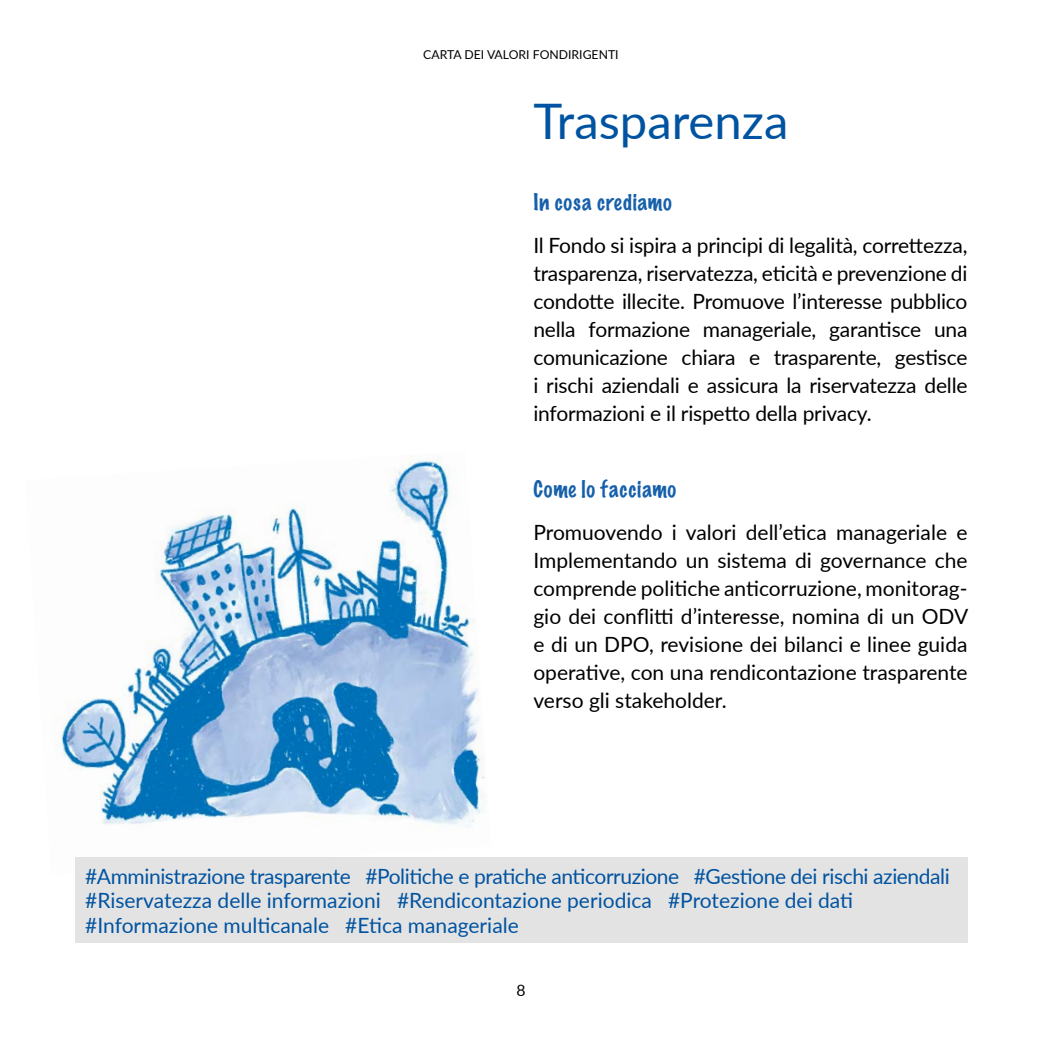
<style>
.page{position:relative;width:1042px;height:1042px;background:#fff}
.page>*{position:absolute;margin:0;border:0;box-sizing:border-box;transform-origin:0 0}
.t1{font:49px "Lato";color:#0053a1}
.t2{font:21px/28px "Lato";letter-spacing:-.01em;color:#000;text-align:justify}
.t3{font:21px/24.5px "Lato";letter-spacing:-.005em;color:#0053a1}
.t4{font:100 21px "Marker Felt";letter-spacing:.035em;color:#1760aa}
.t5{font:15.75px "Lato";color:#000}
.t6{font:12.25px "Lato";color:#000}
</style>
<div class="page">
<img style="left:61px;top:458px;width:424px;height:370px">
<div style="left:75px;top:857px;width:892px;height:86px;background:#e3e3e3"></div>
<p class="t6" style="left:423px;top:46px;width:197px">CARTA DEI VALORI FONDIRIGENTI</p>
<h1 class="t1" style="left:533px;top:86px;width:256px">Trasparenza</h1>
<p class="t4" style="left:533px;top:186px;width:140px">In cosa crediamo</p>
<p class="t2" style="left:533px;top:231px;width:436px">Il Fondo si ispira a principi di legalità, correttezza, trasparenza, riservatezza, eticità e prevenzione di condotte illecite. Promuove l’interesse pubblico nella formazione manageriale, garantisce una comunicazione chiara e trasparente, gestisce i rischi aziendali e assicura la riservatezza delle informazioni e il rispetto della privacy.</p>
<p class="t4" style="left:533px;top:472px;width:144px">Come lo facciamo</p>
<p class="t2" style="left:533px;top:517px;width:436px">Promuovendo i valori dell’etica manageriale e Implementando un sistema di governance che comprende politiche anticorruzione, monitorag&shy;gio dei conflitti d’interesse, nomina di un ODV e di un DPO, revisione dei bilanci e linee guida operative, con una rendicontazione trasparente verso gli stakeholder.</p>
<p class="t3" style="left:85px;top:863px;width:866px">#Amministrazione trasparente #Politiche e pratiche anticorruzione #Gestione dei rischi aziendali #Riservatezza delle informazioni #Rendicontazione periodica #Protezione dei dati #Informazione multicanale #Etica manageriale</p>
<p class="t5" style="left:516px;top:979px;width:11px">8</p>
</div>
